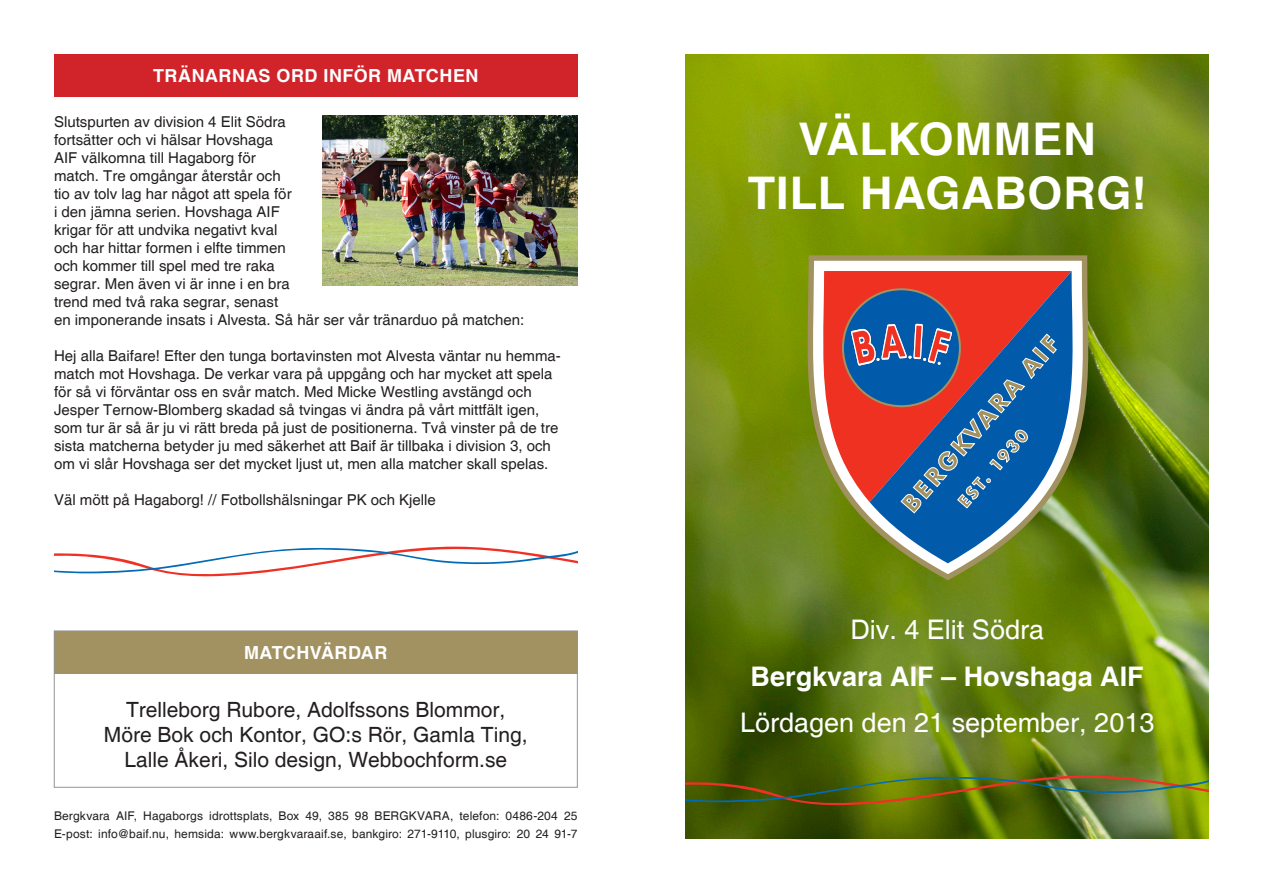
<style>
.page{position:relative;width:1263px;height:893px;background:#fff}
.page>*{position:absolute;margin:0;border:0;box-sizing:border-box;transform-origin:0 0}
.t1{font:700 45px "Helvetica";letter-spacing:.015em;color:#fff}
.t2{font:27px "Helvetica";color:#fff}
.t3{font:700 27px "Helvetica";color:#fff}
.Brödtext{font:21px/25.2px "Helvetica";color:#231f20;text-align:center}
.t4{font:700 18px "Helvetica";letter-spacing:.025em;color:#fff}
.Brödtext-2{font:15px/18px "Helvetica";color:#231f20}
.t5{font:12px "Helvetica";letter-spacing:.01em;color:#231f20}
</style>
<div class="page">
<div style="left:54px;top:631px;width:523px;height:43px;background:#a29161"></div>
<img style="left:685px;top:54px;width:524px;height:785px">
<div style="left:54px;top:630px;width:524px;height:158px;border:1px solid #939598"></div>
<div style="left:54px;top:54px;width:523px;height:43px;background:#d1232a"></div>
<img style="left:685px;top:775px;width:524px;height:41px">
<svg style="left:808px;top:255px;width:280px;height:325px"></svg>
<svg style="left:822px;top:271px;width:48px;height:231px;fill:#ef3122"></svg>
<svg style="left:870px;top:271px;width:203px;height:292px;background:#74756e"></svg>
<svg style="left:842px;top:288px;width:215px;height:226px;background:#685b7f"></svg>
<img style="left:322px;top:116px;width:255px;height:169px">
<svg style="left:54px;top:546px;width:523px;height:31px"></svg>
<p class="t4" style="left:153px;top:64px;width:327px">TRÄNARNAS ORD INFÖR MATCHEN</p>
<p class="Brödtext-2" style="left:54px;top:113px;width:472px">Slutspurten av division 4 Elit Södra<br>fortsätter och vi hälsar Hovshaga<br>AIF välkomna till Hagaborg för<br>match. Tre omgångar återstår och<br>tio av tolv lag har något att spela för<br>i den jämna serien. Hovshaga AIF<br>krigar för att undvika negativt kval<br>och har hittar formen i elfte timmen<br>och kommer till spel med tre raka<br>segrar. Men även vi är inne i en bra<br>trend med två raka segrar, senast<br>en imponerande insats i Alvesta. Så här ser vår tränarduo på matchen:</p>
<p class="Brödtext-2" style="left:54px;top:347px;width:508px">Hej alla Baifare! Efter den tunga bortavinsten mot Alvesta väntar nu hemma&shy;match mot Hovshaga. De verkar vara på uppgång och har mycket att spela för så vi förväntar oss en svår match. Med Micke Westling avstängd och Jesper Ternow-Blomberg skadad så tvingas vi ändra på vårt mittfält igen, som tur är så är ju vi rätt breda på just de positionerna. Två vinster på de tre sista matcherna betyder ju med säkerhet att Baif är tillbaka i division 3, och om vi slår Hovshaga ser det mycket ljust ut, men alla matcher skall spelas.</p>
<p class="Brödtext-2" style="left:54px;top:491px;width:383px">Väl mött på Hagaborg! // Fotbollshälsningar PK och Kjelle</p>
<p class="t4" style="left:244px;top:642px;width:145px">MATCHVÄRDAR</p>
<p class="Brödtext" style="left:104px;top:697px;width:425px">Trelleborg Rubore, Adolfssons Blommor,<br>Möre Bok och Kontor, GO:s Rör, Gamla Ting,<br>Lalle Åkeri, Silo design, Webbochform.se</p>
<p class="t5" style="left:54px;top:808px;width:525px">Bergkvara AIF, Hagaborgs idrottsplats, Box 49, 385 98 BERGKVARA, telefon: 0486-204 25</p>
<p class="t5" style="left:54px;top:826px;width:525px">E-post: info@baif.nu, hemsida: www.bergkvaraaif.se, bankgiro: 271-9110, plusgiro: 20 24 91-7</p>
<p class="t1" style="left:798px;top:111px;width:299px">VÄLKOMMEN</p>
<p class="t1" style="left:748px;top:165px;width:401px">TILL HAGABORG!</p>
<p class="t2" style="left:850px;top:614px;width:195px">Div. 4 Elit Södra</p>
<p class="t3" style="left:751px;top:660px;width:395px">BERGKVARA AI F – HOVSHAGA AI F</p>
<p class="t2" style="left:740px;top:707px;width:416px">Lördagen den 21 september, 2013</p>
</div>
